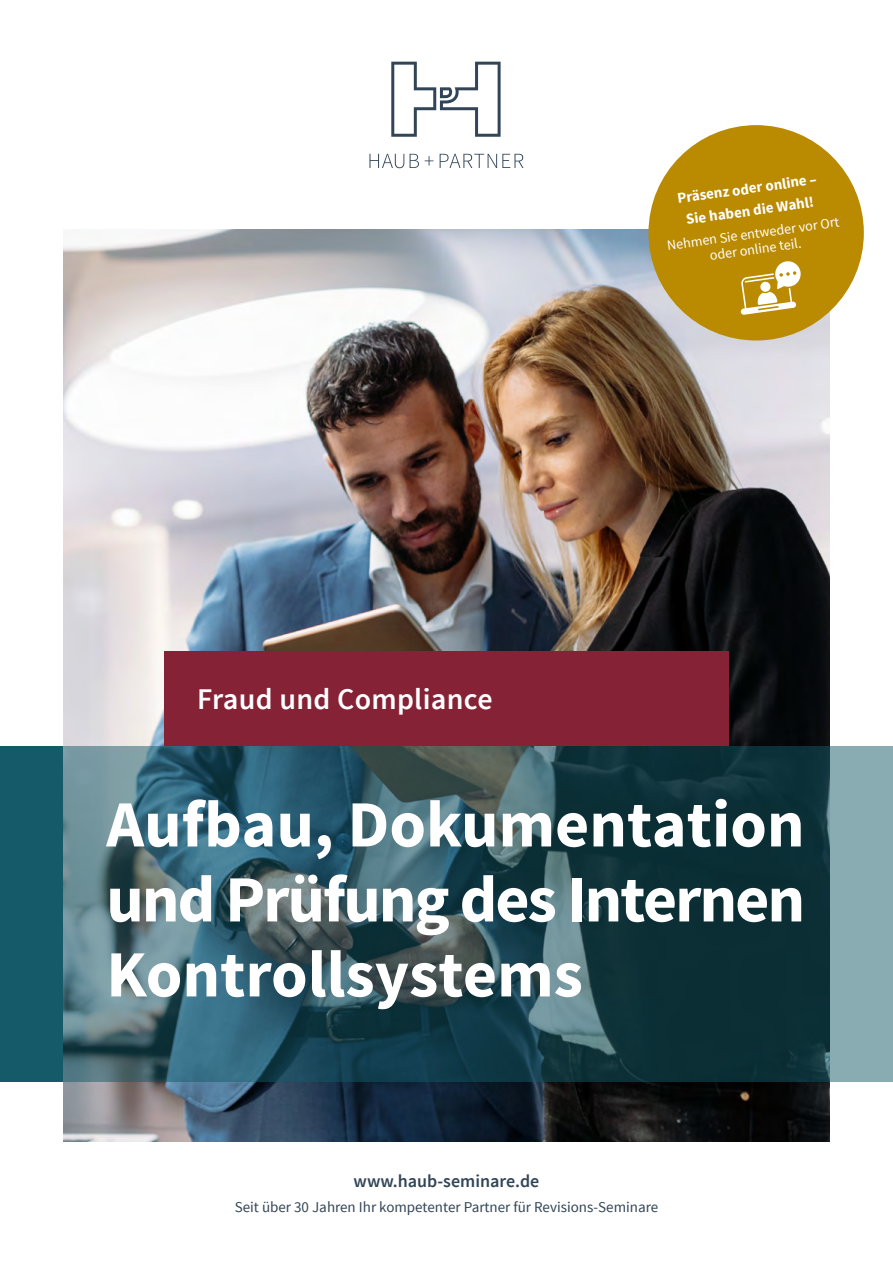
<style>
.page{position:relative;width:893px;height:1263px;background:#fff}
.page>*{position:absolute;margin:0;border:0;box-sizing:border-box;transform-origin:0 0}
.t1{font:700 66px/75px "Source Sans Pro";letter-spacing:-.01em;color:#fff;text-align:justify}
.t2{font:600 30px "Source Sans Pro";letter-spacing:.01em;color:#fff}
.t3{font:600 18px "Source Sans Pro";color:#324556}
.t4{font:15px "Source Sans Pro";color:#324556}
.t5{font:700 14.85px/22px "Source Sans Pro";color:#fff;text-align:center}
.t6{font:14.1px/15.8px "Source Sans Pro";color:#fff;text-align:center}
</style>
<div class="page">
<div style="left:0;top:746px;width:77px;height:335px;background:#145a68"></div>
<img style="left:64px;top:230px;width:765px;height:912px">
<svg style="left:63px;top:746px;width:830px;height:335px;background:#335861"></svg>
<div style="left:164px;top:651px;width:565px;height:95px;background:#852235"></div>
<svg style="left:391px;top:62px;width:110px;height:75px"></svg>
<svg style="left:369px;top:154px;width:35px;height:14px"></svg>
<svg style="left:410px;top:154px;width:9px;height:14px"></svg>
<svg style="left:425px;top:156px;width:8px;height:10px"></svg>
<svg style="left:440px;top:154px;width:83px;height:14px"></svg>
<div style="left:648px;top:125px;width:216px;height:215px;background:#ba8a00;border-radius:50%"></div>
<svg style="left:741px;top:261px;width:60px;height:54px"></svg>
<h2 class="t2" style="left:197px;top:680px;width:297px">Fraud und Compliance</h2>
<p class="t5" style="left:676px;top:188px;width:142px;rotate:-8deg">Präsenz oder online –<br>Sie haben die Wahl!</p>
<p class="t6" style="left:666px;top:238px;width:175px;rotate:-8deg">Nehmen Sie entweder vor Ort oder online teil.</p>
<h1 class="t1" style="left:106px;top:789px;width:700px">Aufbau, Dokumentation und Prüfung des Internen Kontrollsystems</h1>
<p class="t3" style="left:354px;top:1169px;width:187px">www.haub-seminare.de</p>
<p class="t4" style="left:235px;top:1198px;width:425px">Seit über 30 Jahren Ihr kompetenter Partner für Revisions-Seminare</p>
</div>
